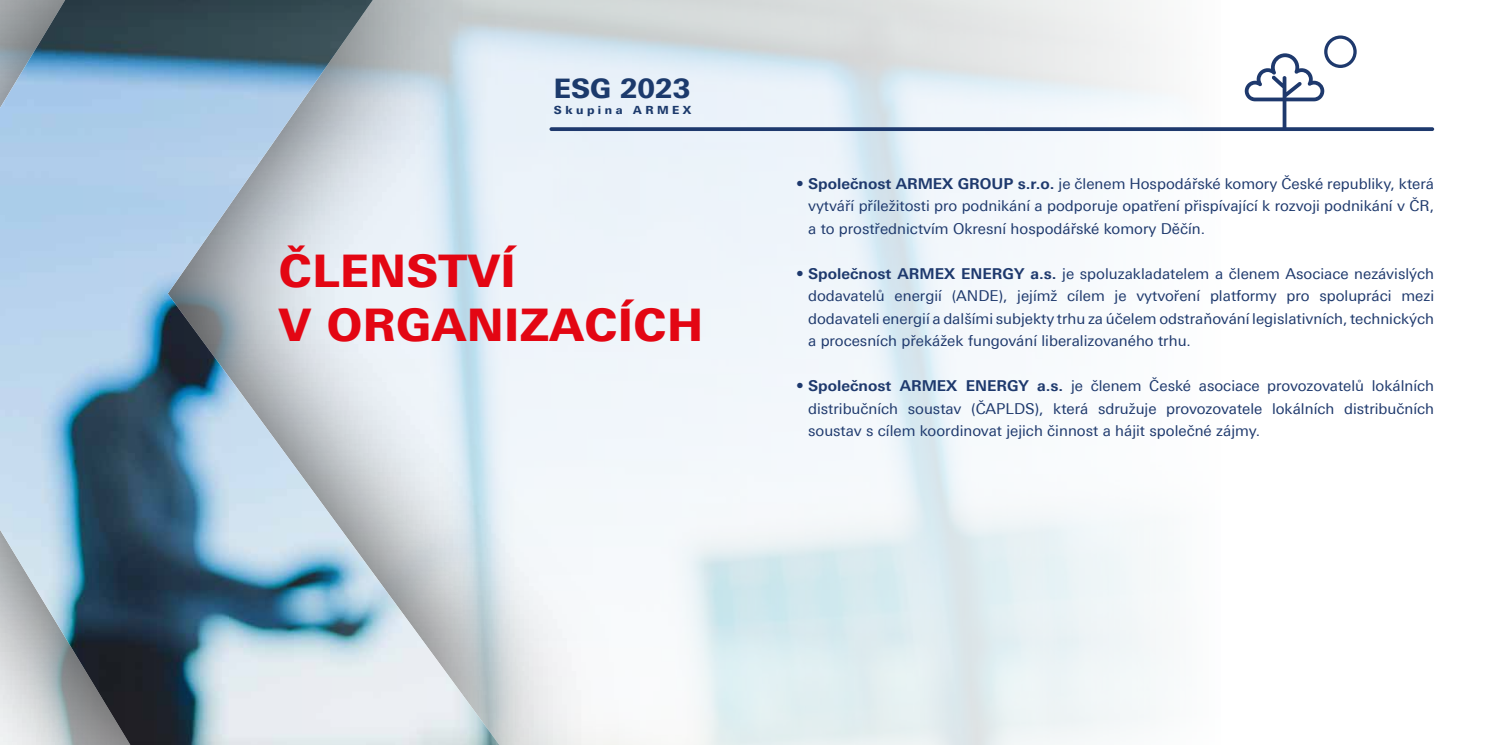
<style>
.page{position:relative;width:1489px;height:745px;background:#fff}
.page>*{position:absolute;margin:0;border:0;box-sizing:border-box;transform-origin:0 0}
.t1{font:800 45px/54px "Univers Next Pro";letter-spacing:.01em;color:#e30613}
.t2{font:800 26.88px "Univers Next Pro";color:#1c3a6c}
.t3{font:15px/22.5px "Univers Next Pro";color:#1e396d;text-align:justify}
.t4{font:800 11.25px "Univers Next Pro";letter-spacing:.31em;color:#1c3a6c}
.s1{font-weight:700}
</style>
<div class="page">
<div style="left:0;top:0;width:621px;height:744px;background:#000;opacity:.75"></div>
<img style="left:0;top:0;width:499px;height:744px">
<svg style="left:549px;top:53px;width:884px;height:78px"></svg>
<svg style="left:1323px;top:35px;width:33px;height:33px"></svg>
<h2 class="t2" style="left:554px;top:72px;width:138px">ESG 2023</h2>
<p class="t4" style="left:554px;top:103px;width:139px">Skupina ARMEX</p>
<h1 class="t1" style="left:279px;top:243px;width:426px">ČLENSTVÍ<br>V ORGANIZACÍCH</h1>
<p class="t3" style="left:808px;top:172px;width:627px;text-indent:-12px">• <span class="s1">Společnost ARMEX GROUP s.r.o.</span> je členem Hospodářské komory České republiky, která vytváří příležitosti pro podnikání a podporuje opatření přispívající k rozvoji podnikání v ČR, a to prostřednictvím Okresní hospodářské komory Děčín.</p>
<p class="t3" style="left:808px;top:262px;width:627px;text-indent:-12px">• <span class="s1">Společnost ARMEX ENERGY a.s.</span> je spoluzakladatelem a členem Asociace nezávislých dodavatelů energií (ANDE), jejímž cílem je vytvoření platformy pro spolupráci mezi dodavateli energií a dalšími subjekty trhu za účelem odstraňování legislativních, technických a procesních překážek fungování liberalizovaného trhu.</p>
<p class="t3" style="left:808px;top:374px;width:627px;text-indent:-12px">• <span class="s1">Společnost ARMEX ENERGY a.s.</span> je členem České asociace provozovatelů lokálních distribučních soustav (ČAPLDS), která sdružuje provozovatele lokálních distribučních soustav s cílem koordinovat jejich činnost a hájit společné zájmy.</p>
</div>
